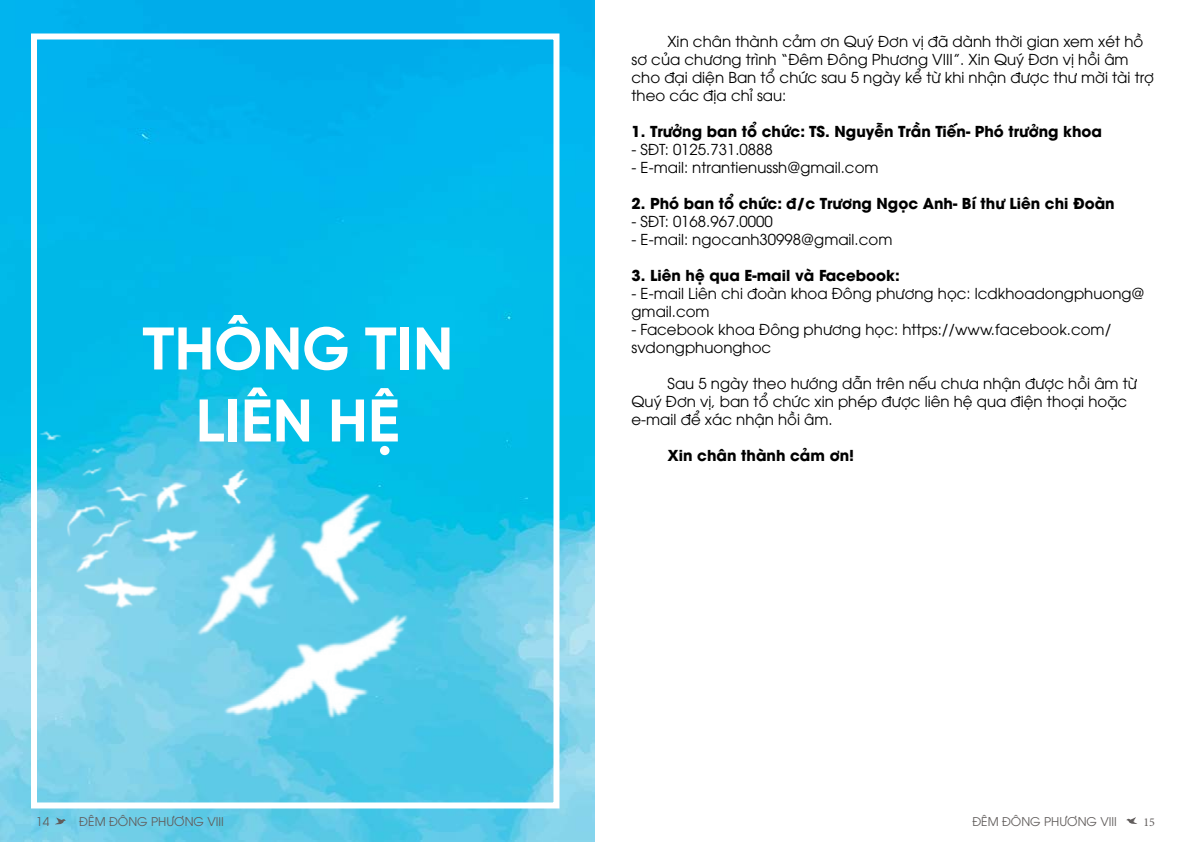
<style>
.page{position:relative;width:1191px;height:842px;background:#fff}
.page>*{position:absolute;margin:0;border:0;box-sizing:border-box;transform-origin:0 0}
.t1{font:700 60px/72px "SVN Gilroy";color:#fff;text-align:center}
.t2{font:15px/18px "UTM Avo";color:#000}
.t3{font:700 15px "UTM Avo";color:#000}
.t4{font:12px "UTM Avo";color:#615d5c}
.t5{font:12px "Minion Pro";color:#615d5c}
</style>
<div class="page">
<img style="left:0;top:0;width:595px;height:842px">
<svg style="left:55px;top:817px;width:11px;height:8px"></svg>
<div style="left:31px;top:34px;width:528px;height:774px;border:6px solid #fff"></div>
<img style="left:15px;top:407px;width:415px;height:334px">
<svg style="left:1126px;top:817px;width:11px;height:7px"></svg>
<h1 class="t1" style="left:142px;top:309px;width:313px">THÔNG TIN<br>LIÊN HỆ</h1>
<p class="t4" style="left:36px;top:812px;width:15px">14</p>
<p class="t4" style="left:79px;top:812px;width:146px">ĐÊM ĐÔNG PHƯƠNG VIII</p>
<p class="t2" style="left:631px;top:31px;width:524px;text-indent:36px">Xin chân thành cảm ơn Quý Đơn vị đã dành thời gian xem xét hồ sơ của chương trình “Đêm Đông Phương VIII”. Xin Quý Đơn vị hồi âm cho đại diện Ban tổ chức sau 5 ngày kể từ khi nhận được thư mời tài trợ theo các địa chỉ sau:</p>
<p class="t3" style="left:631px;top:119px;width:472px">1. Trưởng ban tổ chức: TS. Nguyễn Trần Tiến- Phó trưởng khoa</p>
<p class="t2" style="left:631px;top:139px;width:143px">- SĐT: 0125.731.0888</p>
<p class="t2" style="left:631px;top:157px;width:248px">- E-mail: ntrantienussh@gmail.com</p>
<p class="t3" style="left:631px;top:191px;width:485px">2. Phó ban tổ chức: đ/c Trương Ngọc Anh- Bí thư Liên chi Đoàn</p>
<p class="t2" style="left:631px;top:211px;width:143px">- SĐT: 0168.967.0000</p>
<p class="t2" style="left:631px;top:229px;width:262px">- E-mail: ngocanh30998@gmail.com</p>
<p class="t3" style="left:631px;top:263px;width:270px">3. Liên hệ qua E-mail và Facebook:</p>
<p class="t2" style="left:631px;top:283px;width:514px">- E-mail Liên chi đoàn khoa Đông phương học: lcdkhoadongphuong@ gmail.com</p>
<p class="t2" style="left:631px;top:319px;width:481px">- Facebook khoa Đông phương học: https://www.facebook.com/ svdongphuonghoc</p>
<p class="t2" style="left:631px;top:373px;width:507px;text-indent:36px">Sau 5 ngày theo hướng dẫn trên nếu chưa nhận được hồi âm từ<br>Quý Đơn vị, ban tổ chức xin phép được liên hệ qua điện thoại hoặc e-mail để xác nhận hồi âm.</p>
<p class="t3" style="left:667px;top:443px;width:188px">Xin chân thành cảm ơn!</p>
<p class="t4" style="left:972px;top:812px;width:146px">ĐÊM ĐÔNG PHƯƠNG VIII</p>
<p class="t5" style="left:1143px;top:814px;width:13px">15</p>
</div>
